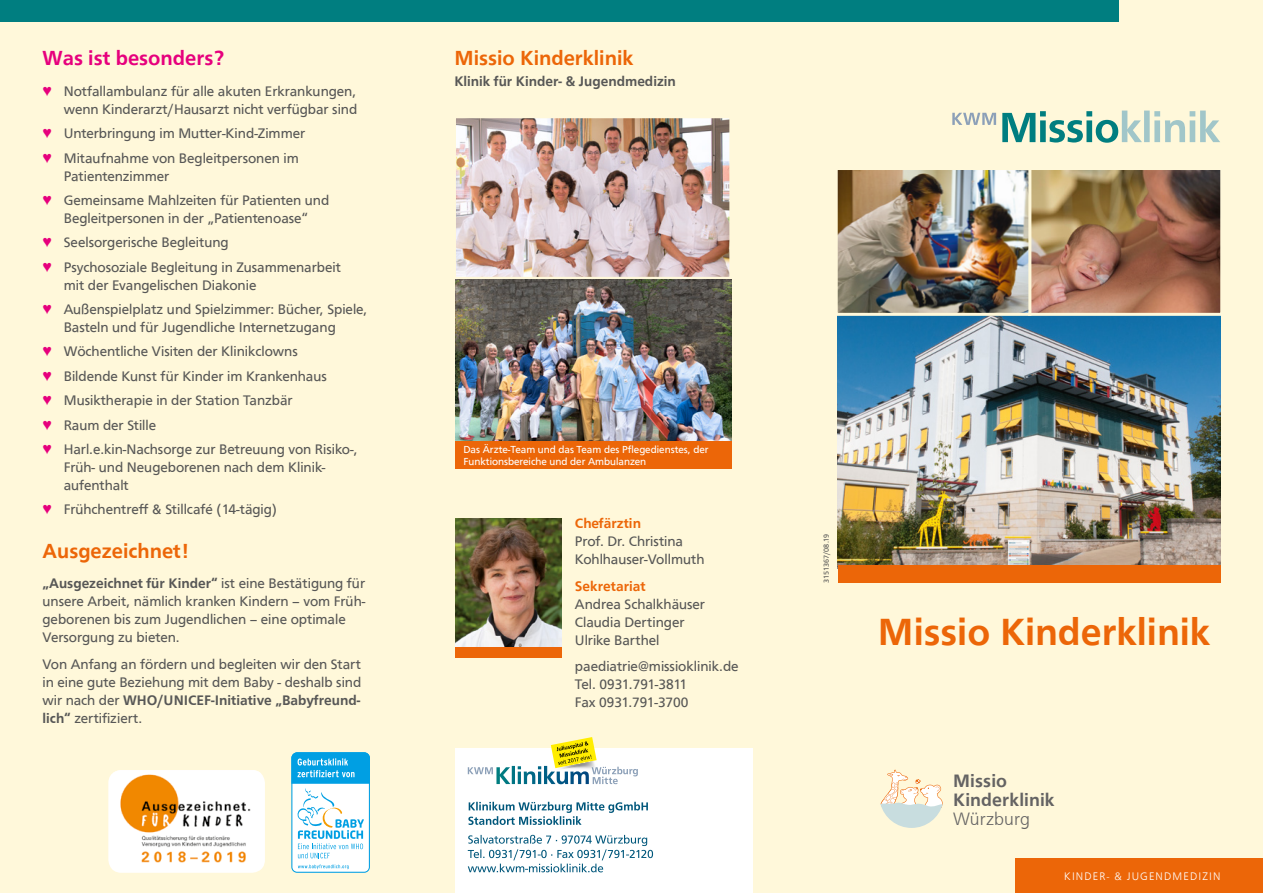
<style>
.page{position:relative;width:1263px;height:893px;background:#fff8da}
.page>*{position:absolute;margin:0;border:0;box-sizing:border-box;transform-origin:0 0}
.Titel_Headlines{font:500 39px "Front Page";color:#ec6608}
.Headlines{font:500 21px "Front Page";color:#ec6608}
.Überschrift_Innentei{font:500 21px "Front Page";color:#e6007d}
.Überschrift_Innentei-2{font:500 21px "Front Page";color:#ec6608}
.Abteilungen{font:500 18.45px/18.6px "Front Page";letter-spacing:.005em;color:#646363}
.Fliesstext{font:14.25px/18px "Front Page";color:#575756}
.Headlines-2{font:500 14.25px "Front Page";color:#575756}
.t1{font:300 11.4px "Front Page";letter-spacing:.1em;color:#fff}
.Aufzählung_grün{font:10.5px/12px "Front Page";color:#fff}
.t2{font:7.5px "Front Page";letter-spacing:-.015em;color:#575756}
.s1{color:#e6007d}
.s2{font-weight:500}
.s3{font-weight:500;color:#ec6608}
.s4{font-weight:300}
</style>
<div class="page">
<svg style="left:1002px;top:111px;width:218px;height:32px"></svg>
<svg style="left:952px;top:113px;width:44px;height:12px"></svg>
<div style="left:0;top:0;width:1118px;height:21px;background:#007e80"></div>
<img style="left:838px;top:316px;width:382px;height:250px">
<img style="left:839px;top:171px;width:380px;height:141px">
<div style="left:1028px;top:167px;width:195px;height:149px;border:3px solid #fff8da"></div>
<div style="left:835px;top:167px;width:196px;height:149px;border:3px solid #fff8da"></div>
<div style="left:838px;top:566px;width:382px;height:17px;background:#ec6608"></div>
<div style="left:1015px;top:859px;width:248px;height:34px;background:#ec6608"></div>
<div style="left:455px;top:749px;width:298px;height:144px;background:#fff"></div>
<svg style="left:468px;top:737px;width:170px;height:47px"></svg>
<svg style="left:468px;top:835px;width:185px;height:37px"></svg>
<svg style="left:468px;top:802px;width:180px;height:23px"></svg>
<img style="left:455px;top:519px;width:106px;height:128px">
<div style="left:455px;top:647px;width:106px;height:10px;background:#ec6608"></div>
<img style="left:457px;top:119px;width:271px;height:157px">
<div style="left:453px;top:115px;width:279px;height:165px;border:3px solid #fff8da"></div>
<div style="left:108px;top:770px;width:157px;height:103px;background:#fff;border-radius:13px"></div>
<img style="left:117px;top:770px;width:142px;height:93px">
<svg style="left:291px;top:752px;width:79px;height:121px;background:#a8ddf3"></svg>
<img style="left:455px;top:280px;width:276px;height:162px">
<div style="left:455px;top:442px;width:276px;height:27px;background:#ec6608"></div>
<svg style="left:880px;top:770px;width:63px;height:58px"></svg>
<p class="Überschrift_Innentei" style="left:43px;top:43px;width:183px">Was ist besonders?</p>
<p class="Fliesstext" style="left:43px;top:81px;width:316px;text-align:right"><span class="s1">♥</span> Notfallambulanz für alle akuten Erkrankungen, wenn Kinderarzt/Hausarzt nicht verfügbar sind</p>
<p class="Fliesstext" style="left:43px;top:123px;width:264px"><span class="s1">♥</span> Unterbringung im Mutter-Kind-Zimmer</p>
<p class="Fliesstext" style="left:64px;top:148px;width:236px;text-indent:-21px"><span class="s1">♥</span> Mitaufnahme von Begleitpersonen im<br>Patientenzimmer</p>
<p class="Fliesstext" style="left:43px;top:190px;width:288px;text-align:center"><span class="s1">♥</span> Gemeinsame Mahlzeiten für Patienten und<br>Begleitpersonen in der „Patientenoase“</p>
<p class="Fliesstext" style="left:43px;top:233px;width:188px"><span class="s1">♥</span> Seelsorgerische Begleitung</p>
<p class="Fliesstext" style="left:64px;top:257px;width:279px;text-indent:-21px"><span class="s1">♥</span> Psychosoziale Begleitung in Zusammenarbeit mit der Evangelischen Diakonie</p>
<p class="Fliesstext" style="left:64px;top:299px;width:305px;text-indent:-21px"><span class="s1">♥</span> Außenspielplatz und Spielzimmer: Bücher, Spiele,<br>Basteln und für Jugendliche Internetzugang</p>
<p class="Fliesstext" style="left:43px;top:342px;width:257px"><span class="s1">♥</span> Wöchentliche Visiten der Klinikclowns</p>
<p class="Fliesstext" style="left:43px;top:366px;width:286px"><span class="s1">♥</span> Bildende Kunst für Kinder im Krankenhaus</p>
<p class="Fliesstext" style="left:43px;top:390px;width:252px"><span class="s1">♥</span> Musiktherapie in der Station Tanzbär</p>
<p class="Fliesstext" style="left:43px;top:415px;width:115px"><span class="s1">♥</span> Raum der Stille</p>
<p class="Fliesstext" style="left:64px;top:439px;width:295px;text-indent:-21px"><span class="s1">♥</span> Harl.e.kin-Nachsorge zur Betreuung von Risiko-,<br>Früh- und Neugeborenen nach dem Klinik&shy;aufenthalt</p>
<p class="Fliesstext" style="left:43px;top:500px;width:236px"><span class="s1">♥</span> Frühchentreff &amp; Stillcafé (14-tägig)</p>
<p class="Überschrift_Innentei-2" style="left:43px;top:535px;width:148px">Ausgezeichnet!</p>
<p class="Fliesstext" style="left:43px;top:573px;width:324px"><span class="s2">„Ausgezeichnet für Kinder“</span> ist eine Bestätigung für unsere Arbeit, nämlich kranken Kindern – vom Früh&shy;geborenen bis zum Jugendlichen – eine optimale Versorgung zu bieten.</p>
<p class="Fliesstext" style="left:43px;top:654px;width:320px;text-align:justify">Von Anfang an fördern und begleiten wir den Start in eine gute Beziehung mit dem Baby - deshalb sind wir nach der <span class="s2">WHO/UNICEF-Initiative „Babyfreund&shy;lich“</span> zertifiziert.</p>
<p class="Headlines" style="left:454px;top:43px;width:181px">Missio Kinderklinik</p>
<p class="Headlines-2" style="left:454px;top:71px;width:223px">Klinik für Kinder- &amp; Jugendmedizin</p>
<p class="Aufzählung_grün" style="left:463px;top:442px;width:247px">Das Ärzte-Team und das Team des Pflegedienstes, der<br>Funktionsbereiche und der Ambulanzen</p>
<p class="Fliesstext" style="left:575px;top:514px;width:131px"><span class="s3">Chefärztin<br></span>Prof. Dr. Christina<br>Kohlhauser-Vollmuth</p>
<p class="Fliesstext" style="left:575px;top:576px;width:132px"><span class="s3">Sekretariat<br></span>Andrea Schalkhäuser<br>Claudia Dertinger<br>Ulrike Barthel</p>
<p class="Fliesstext" style="left:575px;top:657px;width:165px">paediatrie@missioklinik.de<br>Tel. 0931.791-3811<br>Fax 0931.791-3700</p>
<p class="t2" style="left:821px;top:583px;width:50px;rotate:-90deg">3151367/08.19</p>
<p class="Titel_Headlines" style="left:878px;top:603px;width:334px">Missio Kinderklinik</p>
<p class="Abteilungen" style="left:953px;top:770px;width:55px">Missio</p>
<p class="Abteilungen" style="left:953px;top:789px;width:103px">Kinderklinik<br><span class="s4">Würzburg</span></p>
<p class="t1" style="left:1064px;top:868px;width:158px">KINDER- &amp; JUGENDMEDIZIN</p>
</div>
